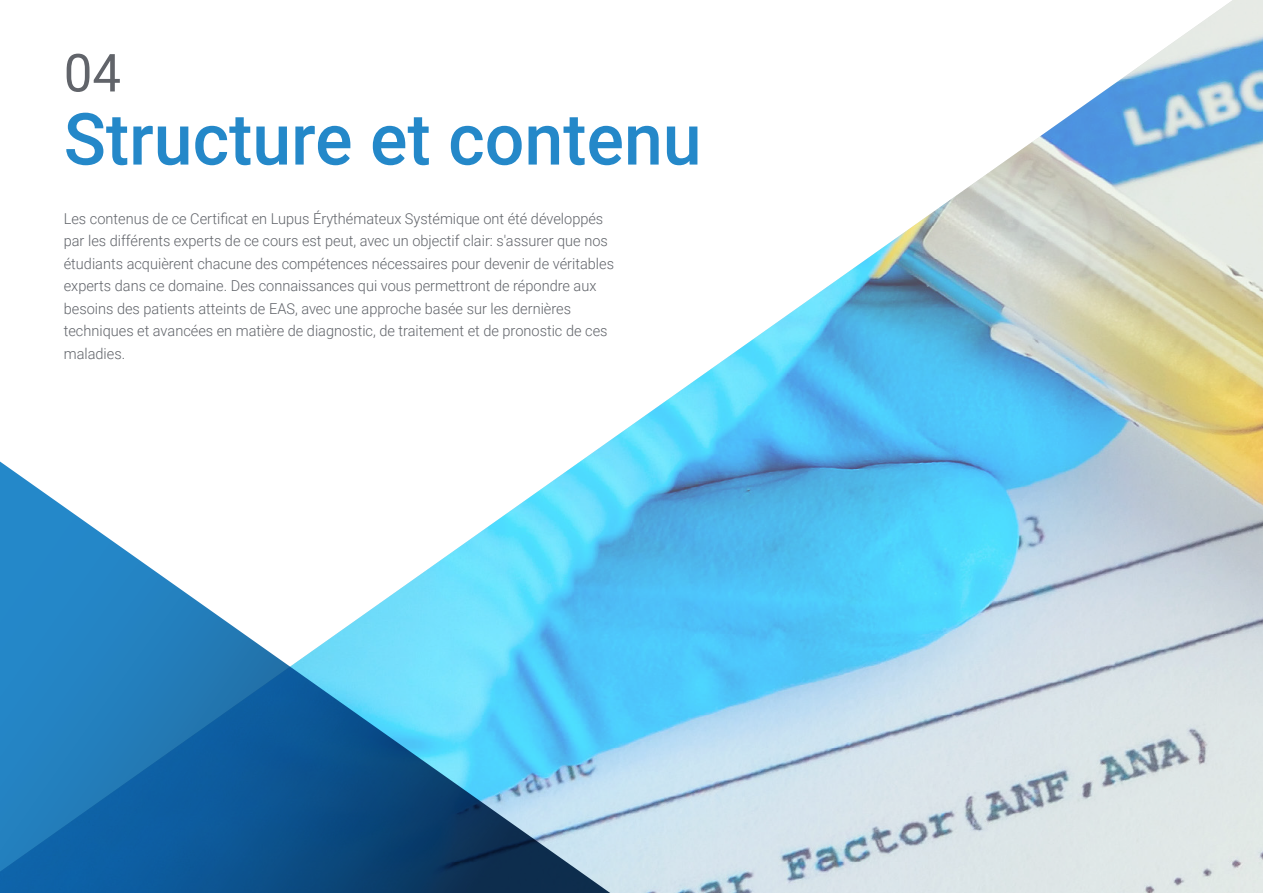
<style>
.page{position:relative;width:1263px;height:893px;background:#fff}
.page>*{position:absolute;margin:0;border:0;box-sizing:border-box;transform-origin:0 0}
.t1{font:500 72px "Roboto";color:#2488c9}
.t2{font:52.5px "Roboto";color:#61646a}
.t3{font:300 15px/22.5px "Roboto";color:#61646a}
</style>
<div class="page">
<img style="left:602px;top:0;width:661px;height:893px">
<svg style="left:0;top:446px;width:640px;height:447px"></svg>
<h2 class="t2" style="left:64px;top:36px;width:59px">04</h2>
<h1 class="t1" style="left:64px;top:89px;width:639px">Structure et contenu</h1>
<p class="t3" style="left:64px;top:207px;width:552px">Les contenus de ce Certificat en Lupus Érythémateux Systémique ont été développés par les différents experts de ce cours est peut, avec un objectif clair: s'assurer que nos étudiants acquièrent chacune des compétences nécessaires pour devenir de véritables experts dans ce domaine. Des connaissances qui vous permettront de répondre aux besoins des patients atteints de EAS, avec une approche basée sur les dernières techniques et avancées en matière de diagnostic, de traitement et de pronostic de ces maladies.</p>
</div>
